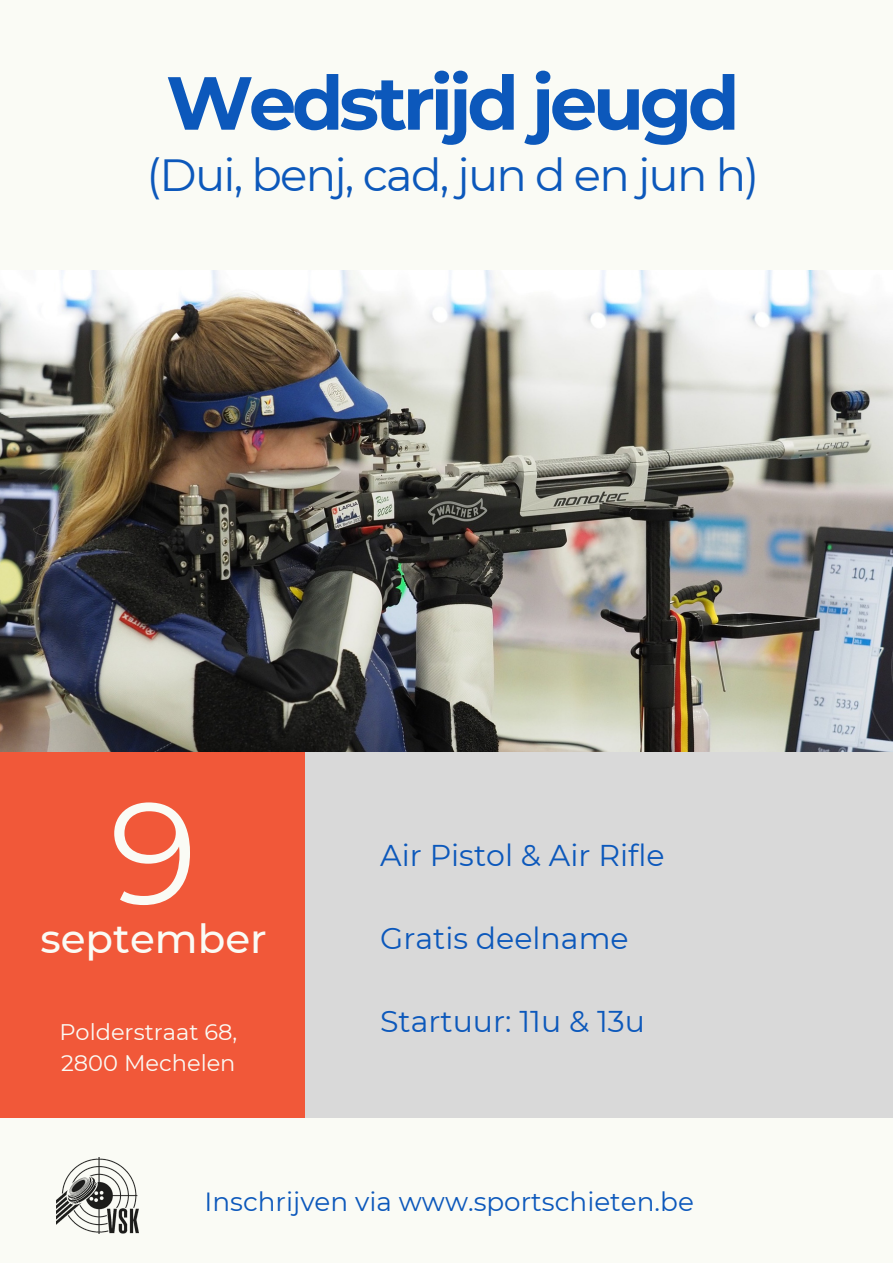
<style>
.page{position:relative;width:893px;height:1263px;background:#fafbf5}
.page>*{position:absolute;margin:0;border:0;box-sizing:border-box;transform-origin:0 0}
.t1{font:144.07px "Montserrat";color:#fafbf5}
.t2{font:700 75px "Montserrat";letter-spacing:-.06em;color:#0c58bb}
.t3{font:45px "Montserrat";letter-spacing:-.04em;color:#0c58bb}
.t4{font:500 40.5px "Montserrat";color:#fafbf5}
.t5{font:30px "Montserrat";color:#0c58bb}
.t6{font:26.25px "Montserrat";color:#0c58bb}
.t7{font:22.5px/31.5px "Montserrat";color:#fafbf5}
</style>
<div class="page">
<div style="left:0;top:745px;width:307px;height:373px;background:#f15839"></div>
<div style="left:305px;top:745px;width:588px;height:373px;background:#d9d9d9"></div>
<img style="left:0;top:271px;width:893px;height:480px">
<img style="left:57px;top:1157px;width:82px;height:76px">
<p class="t2" style="left:166px;top:57px;width:575px">Wedstrijd jeugd</p>
<p class="t3" style="left:147px;top:147px;width:614px">(Dui, benj, cad, jun d en jun h)</p>
<p class="t1" style="left:110px;top:765px;width:89px">9</p>
<p class="t4" style="left:41px;top:914px;width:228px">september</p>
<p class="t7" style="left:59px;top:1016px;width:179px">Polderstraat 68,<br>2800 Mechelen</p>
<p class="t5" style="left:380px;top:837px;width:286px">Air Pistol &amp; Air Rifle</p>
<p class="t5" style="left:380px;top:920px;width:250px">Gratis deelname</p>
<p class="t5" style="left:380px;top:1003px;width:266px">Startuur: 11u &amp; 13u</p>
<p class="t6" style="left:204px;top:1185px;width:491px">Inschrijven via www.sportschieten.be</p>
</div>
